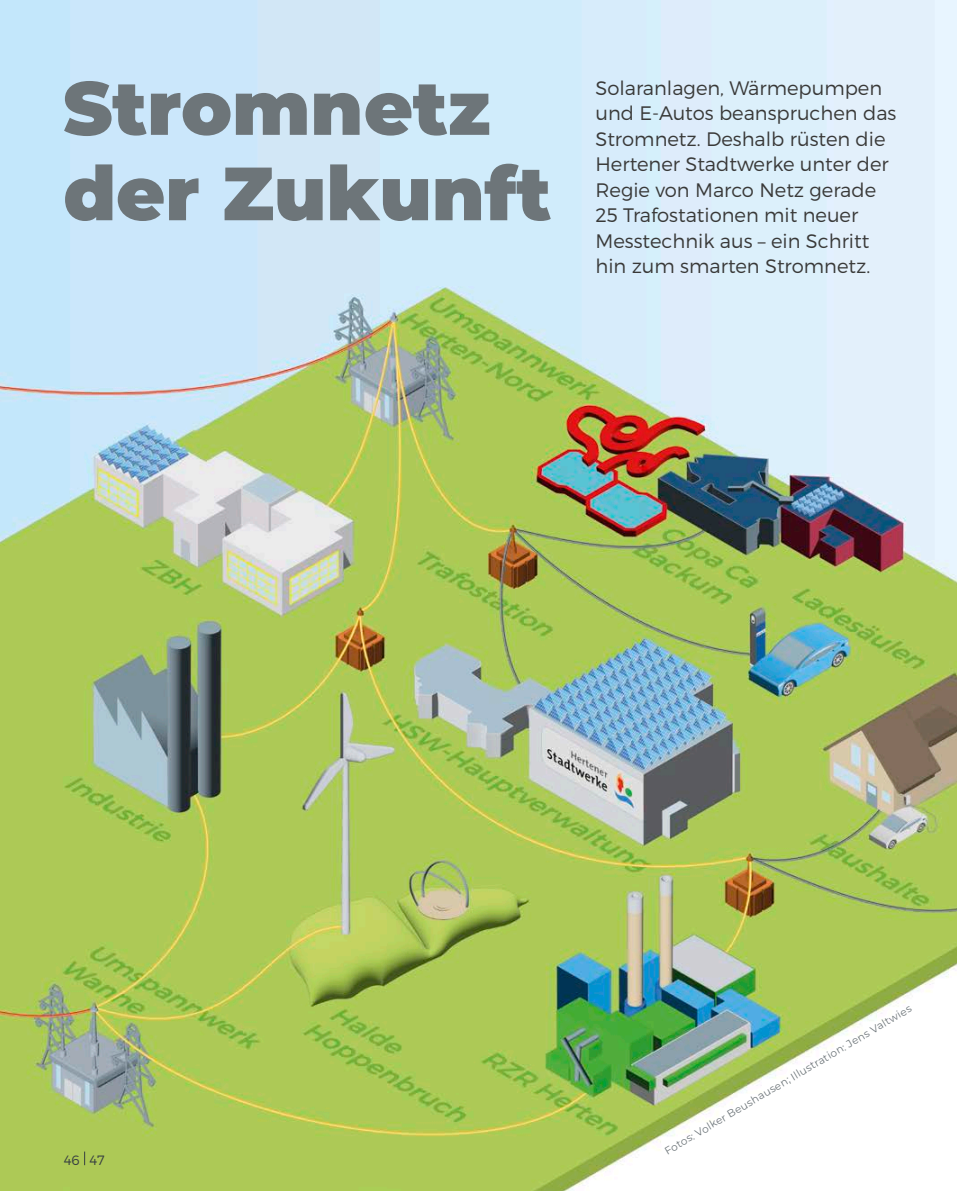
<style>
.page{position:relative;width:957px;height:1191px;background:#fff}
.page>*{position:absolute;margin:0;border:0;box-sizing:border-box;transform-origin:0 0}
.t1{font:900 75.15px/85.3px "Montserrat";color:#6d7579}
.t2{font:300 19.5px/25.5px "Montserrat";color:#393938}
.t3{font:300 13.5px "Montserrat";color:#363e41}
.t4{font:10.5px "Montserrat";color:#6d7579}
</style>
<div class="page">
<img style="left:0;top:0;width:957px;height:1191px">
<svg style="left:84px;top:1151px;width:1px;height:14px"></svg>
<h1 class="t1" style="left:63px;top:61px;width:490px">Stromnetz der Zukunft</h1>
<p class="t2" style="left:595px;top:75px;width:302px">Solaranlagen, Wärmepumpen und E-Autos beanspruchen das<br>Stromnetz. Deshalb rüsten die<br>Hertener Stadtwerke unter der<br>Regie von Marco Netz gerade<br>25 Trafostationen mit neuer<br>Messtechnik aus – ein Schritt hin zum smarten Stromnetz.</p>
<p class="t3" style="left:64px;top:1152px;width:42px">46 47</p>
<p class="t4" style="left:662px;top:1146px;width:286px;rotate:-31deg">Fotos: Volker Beushausen; Illustration: Jens Valtwies</p>
</div>
